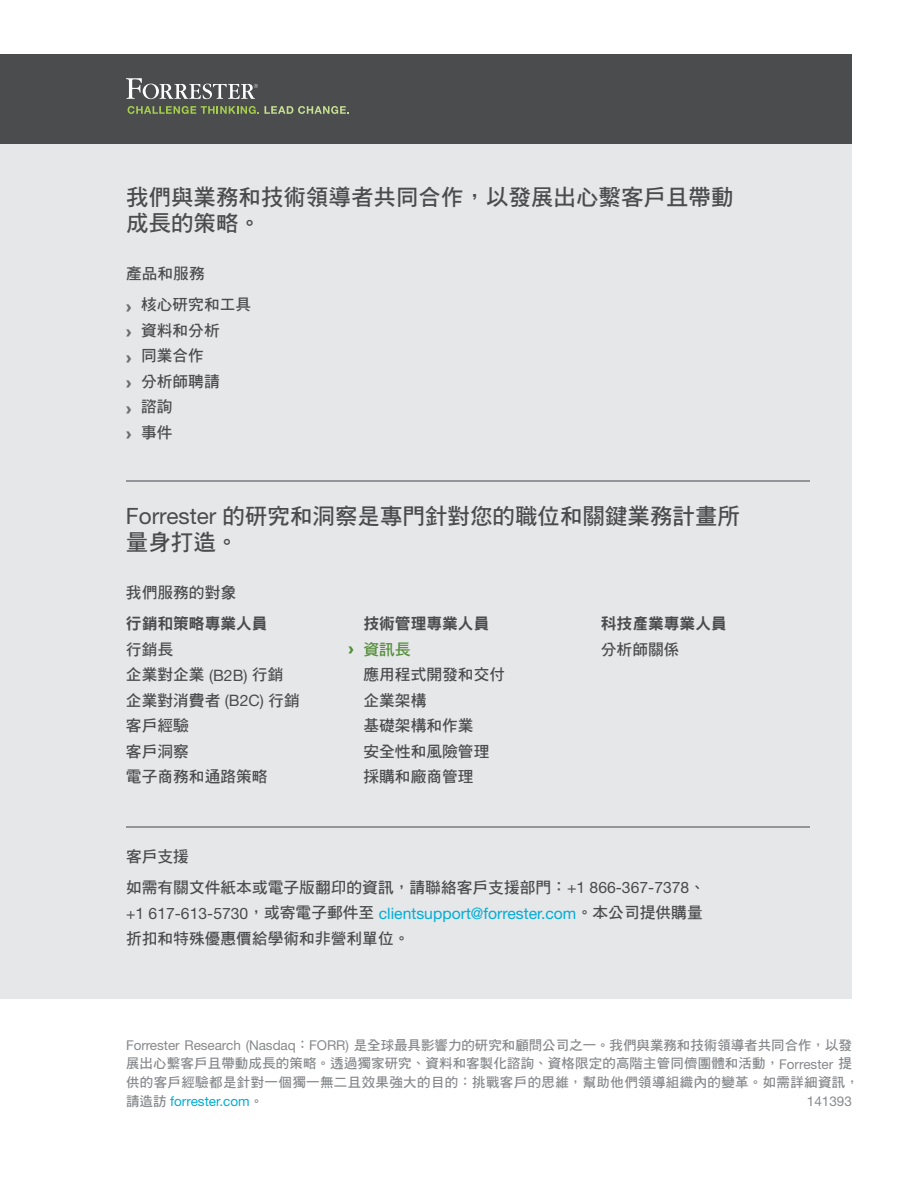
<style>
.page{position:relative;width:918px;height:1188px;background:#fff}
.page>*{position:absolute;margin:0;border:0;box-sizing:border-box;transform-origin:0 0}
.t1{font:22.5px/26.2px "DF Hei Std W7";color:#4b4c4d}
.t2{font:15.75px/25.5px "DF Hei Std W7";color:#4b4c4d}
.t3{font:15.75px "Helvetica Neue LT Std";color:#00add7}
.t4{font:15.75px "DF Hei Std W9";color:#4b4c4d}
.t5{font:13.5px/18.8px "DF Hei Std W7";letter-spacing:.01em;color:#87898c}
.t6{font:13.5px "Helvetica Neue LT Std";color:#00add7}
.t7{font:13.5px "Helvetica Neue LT Std";color:#87898c}
.s1{font-family:"Arial";font-weight:900;color:#6c6d70}
.s2{font-family:"Helvetica Neue LT Std"}
.s3{font-family:"Arial";font-weight:900;color:#548e3a}
.s4{color:#548e3a}
.s5{color:#4b4c4d}
.s6{font-family:"DF Hei Std W7";color:#4b4c4d}
.s7{font-family:"DF Hei Std W7";color:#87898c}
</style>
<div class="page">
<div style="left:0;top:54px;width:852px;height:112px;background:#4b4c4d"></div>
<div style="left:0;top:144px;width:852px;height:855px;background:#e6e7e9"></div>
<hr style="left:126px;top:481px;width:684px;height:1px;background:#939598">
<hr style="left:126px;top:826px;width:684px;height:2px;background:#939598">
<svg style="left:128px;top:106px;width:131px;height:8px"></svg>
<svg style="left:265px;top:106px;width:84px;height:8px"></svg>
<svg style="left:126px;top:78px;width:132px;height:21px"></svg>
<h1 class="t1" style="left:126px;top:184px;width:609px">我們與業務和技術領導者共同合作，以發展出心繫客戶且帶動成長的策略。</h1>
<p class="t2" style="left:126px;top:258px;width:127px;line-height:31.2px">產品和服務<br><span class="s1">›</span> 核心研究和工具</p>
<p class="t2" style="left:126px;top:317px;width:95px"><span class="s1">›</span> 資料和分析<span class="s1">›</span> 同業合作<br><span class="s1">›</span> 分析師聘請<span class="s1">›</span> 諮詢<br><span class="s1">›</span> 事件</p>
<h1 class="t1" style="left:126px;top:502px;width:616px"><span class="s2">Forrester</span> 的研究和洞察是專門針對您的職位和關鍵業務計畫所量身打造。</h1>
<p class="t2" style="left:126px;top:579px;width:112px">我們服務的對象</p>
<p class="t4" style="left:126px;top:615px;width:143px">行銷和策略專業人員</p>
<p class="t2" style="left:126px;top:636px;width:175px">行銷長<br>企業對企業 <span class="s2">(B2B)</span> 行銷企業對消費者 <span class="s2">(B2C)</span> 行銷客戶經驗<br>客戶洞察<br>電子商務和通路策略</p>
<p class="t4" style="left:363px;top:615px;width:127px">技術管理專業人員</p>
<p class="t2" style="left:363px;top:636px;width:143px;text-indent:-15px"><span class="s3">›</span> <span class="s4">資訊長<br></span>應用程式開發和交付企業架構<br>基礎架構和作業<br>安全性和風險管理採購和廠商管理</p>
<p class="t4" style="left:601px;top:615px;width:127px">科技產業專業人員</p>
<p class="t2" style="left:601px;top:636px;width:80px">分析師關係</p>
<p class="t2" style="left:126px;top:840px;width:581px;line-height:31.2px">客戶支援<br>如需有關文件紙本或電子版翻印的資訊，請聯絡客戶支援部門：<span class="s2">+1 866-367-7378</span>、</p>
<p class="t3" style="left:126px;top:904px;width:578px"><span class="s5">+1 617-613-5730</span><span class="s6">，或寄電子郵件至</span> clientsupport@forrester.com<span class="s6">。本公司提供購量</span></p>
<p class="t2" style="left:126px;top:925px;width:285px">折扣和特殊優惠價給學術和非營利單位。</p>
<p class="t5" style="left:126px;top:1035px;width:734px"><span class="s2">Forrester Research (Nasdaq</span>：<span class="s2">FORR)</span> 是全球最具影響力的研究和顧問公司之一。我們與業務和技術領導者共同合作，以發展出心繫客戶且帶動成長的策略。透過獨家研究、資料和客製化諮詢、資格限定的高階主管同儕團體和活動，<span class="s2">Forrester</span> 提供的客戶經驗都是針對一個獨一無二且效果強大的目的：挑戰客戶的思維，幫助他們領導組織內的變革。如需詳細資訊，</p>
<p class="t6" style="left:126px;top:1093px;width:139px"><span class="s7">請造訪</span> forrester.com<span class="s7">。</span></p>
<p class="t7" style="left:807px;top:1094px;width:47px">141393</p>
</div>
